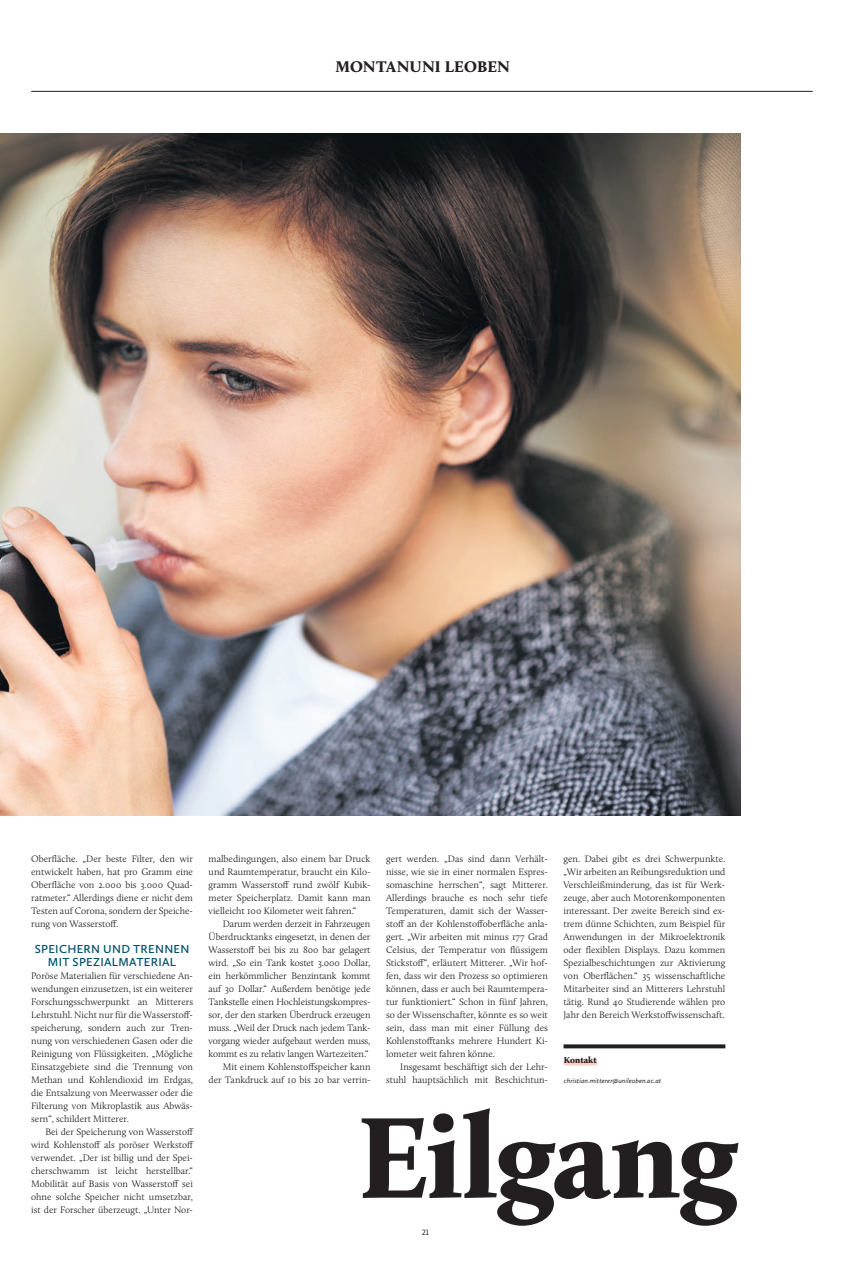
<style>
.page{position:relative;width:851px;height:1276px;background:#fff}
.page>*{position:absolute;margin:0;border:0;box-sizing:border-box;transform-origin:0 0}
.t1{font:900 118.7px "Calluna";letter-spacing:-.02em;color:#231f20}
.t2{font:900 16px "Calluna";letter-spacing:.015em;color:#231f20}
.t3{font:600 12px/13px "Calluna Sans";letter-spacing:.025em;color:#00516c;text-align:center}
.t4{font:300 9.7px/13px "Calluna";letter-spacing:-.005em;color:#231f20;text-align:justify}
.t5{font:900 9px "Calluna";color:#231f20}
.t6{font:8px "Calluna Sans";color:#231f20}
.t7{font:italic 7px "Calluna Sans";letter-spacing:.01em;color:#231f20}
</style>
<div class="page">
<hr style="left:31px;top:91px;width:781px;height:1px;background:#231f20">
<img style="left:0;top:133px;width:740px;height:682px">
<svg style="left:563px;top:1044px;width:162px;height:4px"></svg>
<div style="left:564px;top:1059px;width:32px;height:6px;background:#fbcfca"></div>
<h2 class="t2" style="left:335px;top:56px;width:176px">MONTANUNI LEOBEN</h2>
<p class="t4" style="left:31px;top:851px;width:163px">Oberfläche. „Der beste Filter, den wir entwickelt haben, hat pro Gramm eine Oberfläche von 2.000 bis 3.000 Quad&shy;ratmeter.“ Allerdings diene er nicht dem Testen auf Corona, sondern der Speiche&shy;rung von Wasserstoff.</p>
<p class="t3" style="left:35px;top:942px;width:156px">SPEICHERN UND TRENNEN<br>MIT SPEZIALMATERIAL</p>
<p class="t4" style="left:31px;top:968px;width:163px">Poröse Materialien für verschiedene An&shy;wendungen einzusetzen, ist ein weiterer Forschungsschwerpunkt an Mitterers Lehrstuhl. Nicht nur für die Wasserstoff&shy;speicherung, sondern auch zur Tren&shy;nung von verschiedenen Gasen oder die Reinigung von Flüssigkeiten. „Mögliche Einsatzgebiete sind die Trennung von Methan und Kohlendioxid im Erdgas, die Entsalzung von Meerwasser oder die Filterung von Mikroplastik aus Abwäs&shy;sern“, schildert Mitterer.</p>
<p class="t4" style="left:31px;top:1124px;width:164px;text-indent:14px">Bei der Speicherung von Wasserstoff wird Kohlenstoff als poröser Werkstoff verwendet. „Der ist billig und der Spei&shy;cherschwamm ist leicht herstellbar.“ Mobilität auf Basis von Wasserstoff sei ohne solche Speicher nicht umsetzbar, ist der Forscher überzeugt. „Unter Nor-</p>
<p class="t4" style="left:209px;top:851px;width:163px">malbedingungen, also einem bar Druck und Raumtemperatur, braucht ein Kilo&shy;gramm Wasserstoff rund zwölf Kubik&shy;meter Speicherplatz. Damit kann man vielleicht 100 Kilometer weit fahren.“</p>
<p class="t4" style="left:209px;top:916px;width:163px;text-align:right">Darum werden derzeit in Fahrzeugen Überdrucktanks eingesetzt, in denen der Wasserstoff bei bis zu 800 bar gelagert wird. „So ein Tank kostet 3.000 Dollar, ein herkömmlicher Benzintank kommt auf 30 Dollar.“ Außerdem benötige jede Tankstelle einen Hochleistungskompres&shy;sor, der den starken Überdruck erzeugen muss. „Weil der Druck nach jedem Tank&shy;vorgang wieder aufgebaut werden muss, kommt es zu relativ langen Wartezeiten.“ Mit einem Kohlenstoffspeicher kann der Tankdruck auf 10 bis 20 bar verrin-</p>
<p class="t4" style="left:386px;top:851px;width:163px">gert werden. „Das sind dann Verhält&shy;nisse, wie sie in einer normalen Espres&shy;somaschine herrschen“, sagt Mitterer.<br>Allerdings brauche es noch sehr tiefe Temperaturen, damit sich der Wasser&shy;stoff an der Kohlenstoffoberfläche anla&shy;gert. „Wir arbeiten mit minus 177 Grad Celsius, der Temperatur von flüssigem Stickstoff“, erläutert Mitterer. „Wir hof&shy;fen, dass wir den Prozess so optimieren können, dass er auch bei Raumtempera&shy;tur funktioniert.“ Schon in fünf Jahren, so der Wissenschafter, könnte es so weit sein, dass man mit einer Füllung des Kohlenstofftanks mehrere Hundert Ki&shy;lometer weit fahren könne.</p>
<p class="t4" style="left:386px;top:1059px;width:163px;text-align:right">Insgesamt beschäftigt sich der Lehr&shy;stuhl hauptsächlich mit Beschichtun-</p>
<p class="t4" style="left:563px;top:851px;width:163px">gen. Dabei gibt es drei Schwerpunkte. „Wir arbeiten an Reibungsreduktion und Verschleißminderung, das ist für Werk&shy;zeuge, aber auch Motorenkomponenten interessant. Der zweite Bereich sind ex&shy;trem dünne Schichten, zum Beispiel für Anwendungen in der Mikroelektronik oder flexiblen Displays. Dazu kommen Spezialbeschichtungen zur Aktivierung von Oberflächen.“ 35 wissenschaftliche Mitarbeiter sind an Mitterers Lehrstuhl tätig. Rund 40 Studierende wählen pro Jahr den Bereich Werkstoffwissenschaft.</p>
<p class="t5" style="left:564px;top:1054px;width:34px">Kontakt</p>
<p class="t7" style="left:563px;top:1076px;width:99px">christian.mitterer@unileoben.ac.at</p>
<h1 class="t1" style="left:357px;top:1083px;width:382px">Eilgang</h1>
<p class="t6" style="left:421px;top:1227px;width:9px">21</p>
</div>
